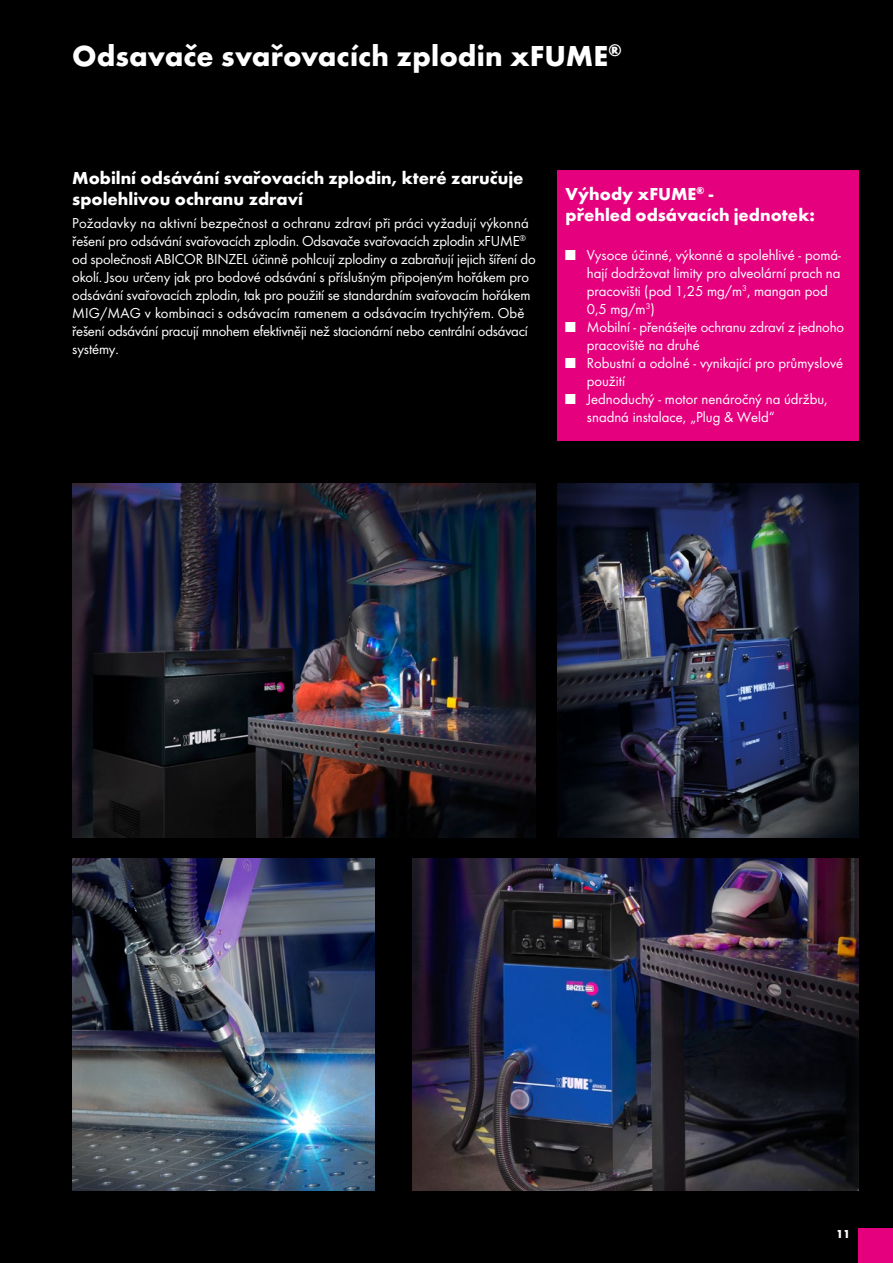
<style>
.page{position:relative;width:893px;height:1263px;background:#000}
.page>*{position:absolute;margin:0;border:0;box-sizing:border-box;transform-origin:0 0}
.t1{font:700 30px "Futura TOT";letter-spacing:.005em;color:#fff}
.t2{font:700 18px/21px "Futura TOT";color:#fff}
.t3{font:15px/18px "Futura TOT Boo";letter-spacing:-.005em;color:#fff}
.t4{font:700 12px "Futura TOT";color:#fff}
</style>
<div class="page">
<div style="left:859px;top:1229px;width:34px;height:34px;background:#e5007d"></div>
<img style="left:72px;top:483px;width:464px;height:354px">
<img style="left:557px;top:483px;width:302px;height:354px">
<img style="left:412px;top:858px;width:447px;height:333px">
<img style="left:72px;top:858px;width:302px;height:333px">
<div style="left:557px;top:170px;width:302px;height:271px;background:#e5007d"></div>
<h1 class="t1" style="left:72px;top:38px;width:551px">Odsavače svařovacích zplodin xFUME<sup>®</sup></h1>
<p class="t2" style="left:72px;top:167px;width:453px">Mobilní odsávání svařovacích zplodin, které zaručuje spolehlivou ochranu zdraví</p>
<p class="t3" style="left:72px;top:214px;width:465px">Požadavky na aktivní bezpečnost a ochranu zdraví při práci vyžadují výkonná řešení pro odsávání svařovacích zplodin. Odsavače svařovacích zplodin xFUME<sup>® </sup>od společnosti ABICOR BINZEL účinně pohlcují zplodiny a zabraňují jejich šíření do okolí. Jsou určeny jak pro bodové odsávání s příslušným připojeným hořákem pro odsávání svařovacích zplodin, tak pro použití se standardním svařovacím hořákem MIG/MAG v kombinaci s odsávacím ramenem a odsávacím trychtýřem. Obě řešení odsávání pracují mnohem efektivněji než stacionární nebo centrální odsávací systémy.</p>
<p class="t2" style="left:566px;top:183px;width:251px">Výhody xFUME<sup>®</sup> -<br>přehled odsávacích jednotek:</p>
<p class="t3" style="left:587px;top:246px;width:255px;text-indent:-21px">■ Vysoce účinné, výkonné a spolehlivé - pomá&shy;hají dodržovat limity pro alveolární prach na pracovišti (pod 1,25 mg/m<sup>3</sup>, mangan pod 0,5 mg/m<sup>3</sup>)</p>
<p class="t3" style="left:587px;top:318px;width:259px;text-indent:-21px">■ Mobilní - přenášejte ochranu zdraví z jednoho pracoviště na druhé</p>
<p class="t3" style="left:587px;top:354px;width:258px;text-indent:-21px">■ Robustní a odolné - vynikající pro průmyslové použití</p>
<p class="t3" style="left:587px;top:390px;width:242px;text-indent:-21px">■ Jednoduchý - motor nenáročný na údržbu, snadná instalace, „Plug &amp; Weld“</p>
<p class="t4" style="left:836px;top:1227px;width:16px">11</p>
</div>
